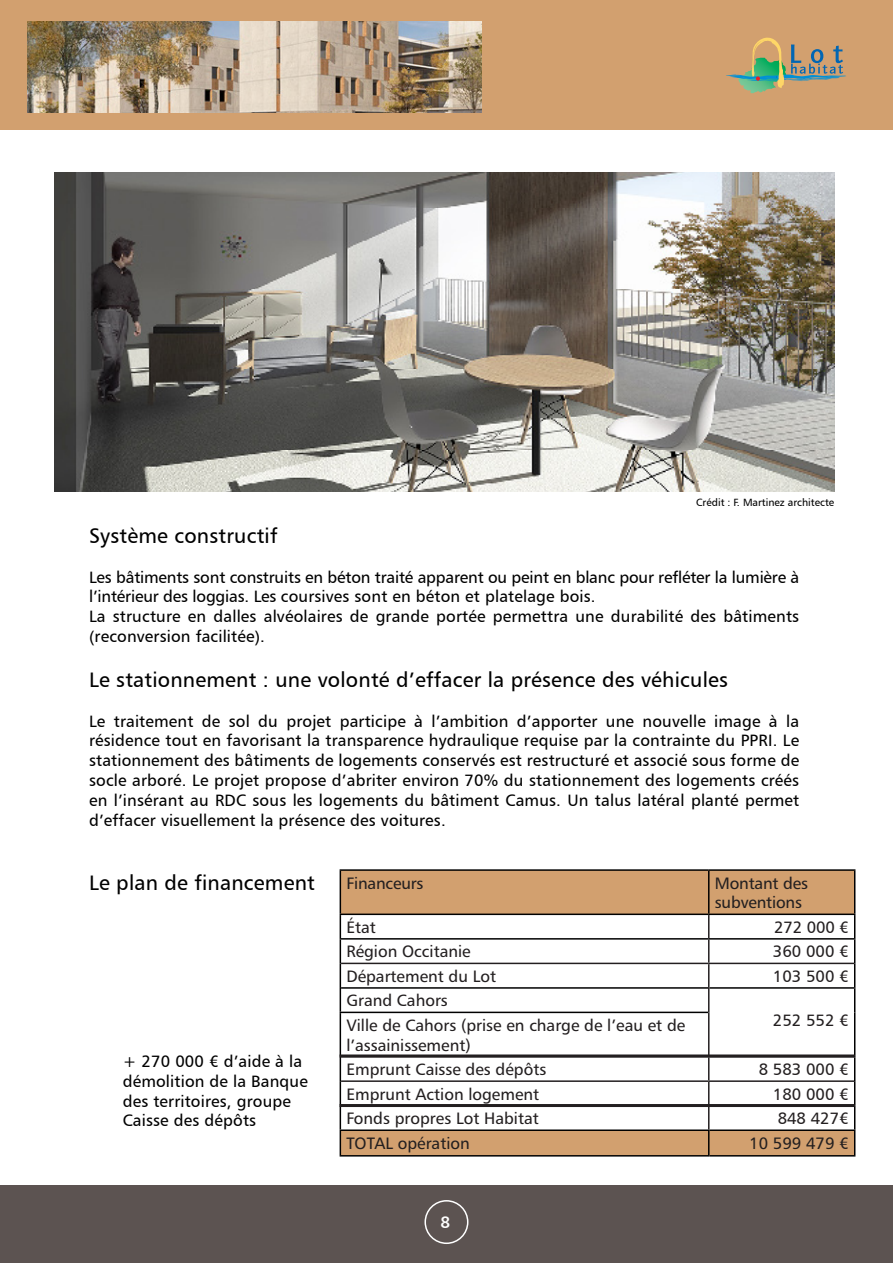
<style>
.page{position:relative;width:893px;height:1263px;background:#fff}
.page>*{position:absolute;margin:0;border:0;box-sizing:border-box;transform-origin:0 0}
.t1{font:21px "Humanist 777 BT Roman B";letter-spacing:.01em;color:#000}
.t2{font:16.5px/19.8px "Humanist 777 BT Roman B";letter-spacing:.01em;color:#000}
.t3{font:16.5px/19.8px "Humana 777";color:#231f20}
.t4{font:16.5px/19.8px "Humanist 777 BT Roman B";letter-spacing:-.01em;color:#000}
.t5{font:16.5px "Humanist 777 BT Roman B";color:#231f20}
.t6{font:16.5px "Humanist 777 BT Bold B";color:#fff}
.t7{font:10.5px "Humanist 777 BT Roman B";color:#000}
.s1{font-family:"Humanist 777 BT Roman B"}
</style>
<div class="page">
<div style="left:0;top:0;width:893px;height:130px;background:#d2a06f"></div>
<svg style="left:726px;top:37px;width:120px;height:56px"></svg>
<img style="left:54px;top:172px;width:780px;height:319px">
<img style="left:28px;top:22px;width:454px;height:90px">
<svg style="left:341px;top:871px;width:513px;height:284px"></svg>
<hr style="left:341px;top:963px;width:368px;height:1px;background:#231f20">
<hr style="left:709px;top:963px;width:145px;height:1px;background:#231f20">
<svg style="left:708px;top:915px;width:1px;height:97px"></svg>
<hr style="left:708px;top:1012px;width:1px;height:44px;background:#231f20">
<hr style="left:341px;top:1080px;width:368px;height:2px;background:#231f20">
<hr style="left:709px;top:1080px;width:145px;height:2px;background:#231f20">
<hr style="left:340px;top:1013px;width:1px;height:43px;background:#000">
<hr style="left:341px;top:987px;width:367px;height:2px;background:#000">
<hr style="left:340px;top:1012px;width:368px;height:1px;background:#000">
<hr style="left:709px;top:987px;width:146px;height:2px;background:#000">
<hr style="left:854px;top:1012px;width:1px;height:44px;background:#000">
<svg style="left:340px;top:915px;width:1px;height:97px"></svg>
<svg style="left:854px;top:915px;width:1px;height:97px"></svg>
<hr style="left:340px;top:938px;width:369px;height:1px;background:#000">
<hr style="left:709px;top:938px;width:146px;height:1px;background:#000">
<hr style="left:340px;top:1129px;width:369px;height:2px;background:#000">
<svg style="left:340px;top:1057px;width:1px;height:98px"></svg>
<svg style="left:708px;top:1057px;width:1px;height:98px"></svg>
<hr style="left:340px;top:1155px;width:369px;height:1px;background:#000">
<hr style="left:709px;top:1129px;width:146px;height:2px;background:#000">
<svg style="left:854px;top:1057px;width:1px;height:98px"></svg>
<hr style="left:709px;top:1155px;width:146px;height:1px;background:#000">
<hr style="left:340px;top:869px;width:369px;height:2px;background:#000">
<hr style="left:340px;top:871px;width:1px;height:42px;background:#000">
<hr style="left:709px;top:869px;width:146px;height:2px;background:#000">
<hr style="left:854px;top:871px;width:1px;height:42px;background:#000">
<hr style="left:340px;top:913px;width:369px;height:2px;background:#000">
<hr style="left:709px;top:913px;width:146px;height:2px;background:#000">
<hr style="left:708px;top:871px;width:1px;height:42px;background:#000">
<hr style="left:340px;top:1054px;width:515px;height:3px;background:#231f20">
<hr style="left:340px;top:1104px;width:515px;height:3px;background:#231f20">
<div style="left:0;top:1185px;width:893px;height:78px;background:#5c5351"></div>
<div style="left:424px;top:1200px;width:44px;height:44px;border:2px solid #fff;border-radius:50%"></div>
<p class="t7" style="left:696px;top:495px;width:140px">Crédit : F. Martinez architecte</p>
<p class="t1" style="left:89px;top:523px;width:190px">Système constructif</p>
<p class="t4" style="left:89px;top:567px;width:712px">Les bâtiments sont construits en béton traité apparent ou peint en blanc pour refléter la lumière à l’intérieur des loggias. Les coursives sont en béton et platelage bois.</p>
<p class="t2" style="left:89px;top:606px;width:712px">La structure en dalles alvéolaires de grande portée permettra une durabilité des bâtiments (reconversion facilitée).</p>
<p class="t1" style="left:89px;top:667px;width:640px">Le stationnement : une volonté d’effacer la présence des véhicules</p>
<p class="t2" style="left:89px;top:711px;width:712px;text-align:justify">Le traitement de sol du projet participe à l’ambition d’apporter une nouvelle image à la résidence tout en favorisant la transparence hydraulique requise par la contrainte du PPRI. Le stationnement des bâtiments de logements conservés est restructuré et associé sous forme de socle arboré. Le projet propose d’abriter environ 70% du stationnement des logements créés en l’insérant au RDC sous les logements du bâtiment Camus. Un talus latéral planté permet d’effacer visuellement la présence des voitures.</p>
<p class="t1" style="left:89px;top:870px;width:227px">Le plan de financement</p>
<p class="t3" style="left:346px;top:872px;width:79px">Financeurs</p>
<p class="t3" style="left:715px;top:872px;width:95px">Montant des subventions</p>
<p class="t3" style="left:346px;top:917px;width:31px">État</p>
<p class="t5" style="left:774px;top:917px;width:76px">272 000 €</p>
<p class="t3" style="left:346px;top:941px;width:126px">Région Occitanie</p>
<p class="t5" style="left:773px;top:941px;width:77px">360 000 €</p>
<p class="t3" style="left:346px;top:966px;width:151px">Département du Lot</p>
<p class="t5" style="left:773px;top:966px;width:77px">103 500 €</p>
<p class="t3" style="left:346px;top:990px;width:103px">Grand Cahors</p>
<p class="t3" style="left:346px;top:1015px;width:340px">Ville de Cahors (prise en charge de l’eau et de</p>
<p class="t5" style="left:773px;top:1010px;width:77px">252 552 €</p>
<p class="t3" style="left:346px;top:1035px;width:126px">l’assainissement)</p>
<p class="t3" style="left:346px;top:1059px;width:201px">Emprunt Caisse des dépôts</p>
<p class="t5" style="left:759px;top:1059px;width:91px">8 583 000 €</p>
<p class="t3" style="left:346px;top:1084px;width:194px">Emprunt Action logement</p>
<p class="t5" style="left:773px;top:1084px;width:77px">180 000 €</p>
<p class="t3" style="left:346px;top:1108px;width:194px">Fonds propres Lot Habitat</p>
<p class="t5" style="left:778px;top:1108px;width:73px">848 427€</p>
<p class="t3" style="left:346px;top:1133px;width:125px">TOTAL opération</p>
<p class="t3" style="left:749px;top:1133px;width:101px">10 599 479 <span class="s1">€</span></p>
<p class="t2" style="left:123px;top:1051px;width:187px">+ 270 000 € d’aide à la démolition de la Banque des territoires, groupe<br>Caisse des dépôts</p>
<p class="t6" style="left:441px;top:1212px;width:11px">8</p>
</div>
